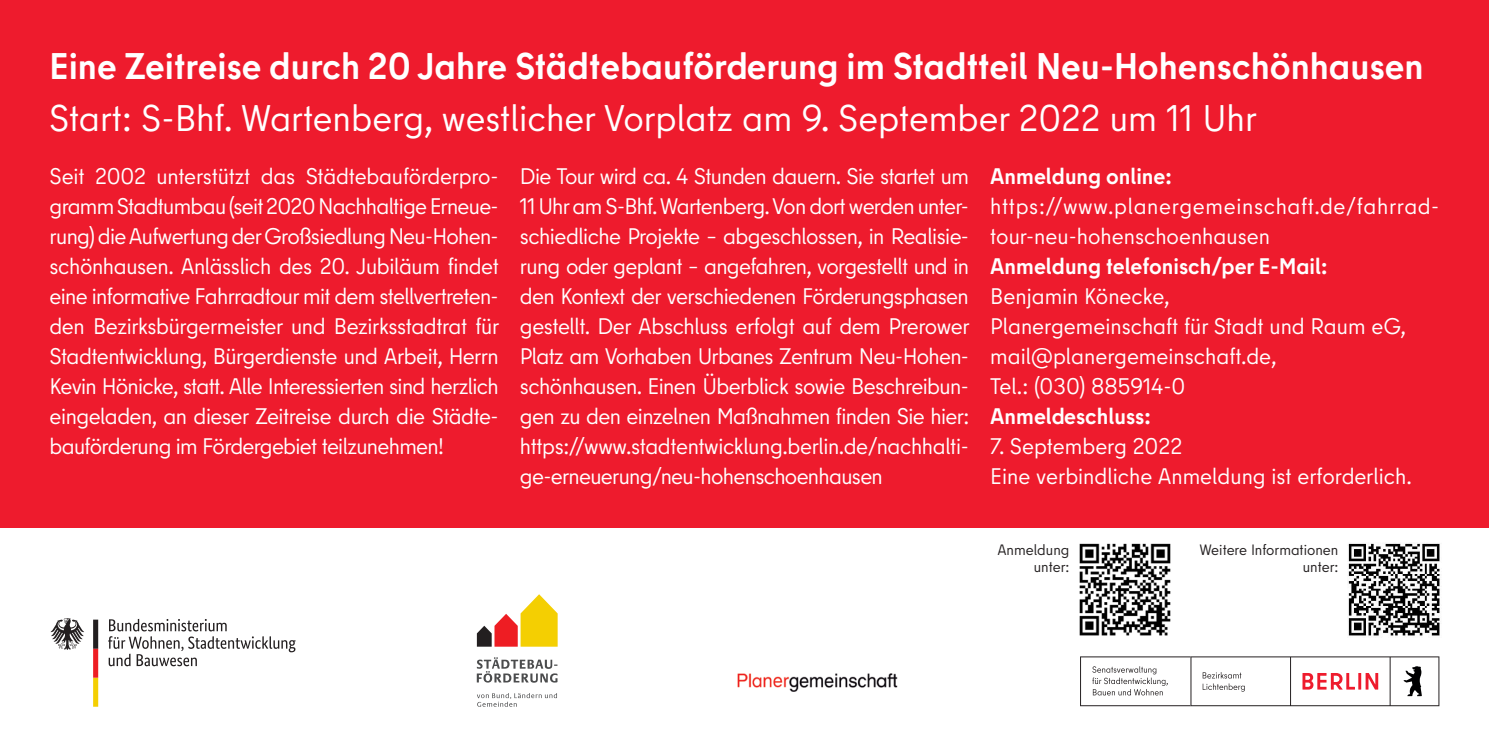
<style>
.page{position:relative;width:1489px;height:745px;background:#fff}
.page>*{position:absolute;margin:0;border:0;box-sizing:border-box;transform-origin:0 0}
._02_01_Hinten_Titel{font:700 37px "Berlin Type";color:#fff}
._02_01_Hinten_Titel-2{font:37px "Berlin Type";color:#fff}
._02_03_Hinten_Fließt{font:22.5px/30px "Berlin Type";color:#fff;text-align:justify}
._02_03_Hinten_Fließt-2{font:22.5px/30px "Berlin Type";letter-spacing:.025em;color:#fff}
._02_03_Hinten_Fließt-3{font:700 22.5px "Berlin Type";color:#fff}
.Text_Förderung{font:15px "Berlin Type";color:#231f20}
</style>
<div class="page">
<div style="left:0;top:0;width:1488px;height:527px;background:#ee1b2d"></div>
<svg style="left:1080px;top:656px;width:359px;height:49px"></svg>
<svg style="left:477px;top:594px;width:80px;height:52px"></svg>
<svg style="left:477px;top:693px;width:80px;height:13px"></svg>
<svg style="left:477px;top:657px;width:80px;height:25px"></svg>
<svg style="left:108px;top:619px;width:187px;height:46px"></svg>
<svg style="left:50px;top:618px;width:34px;height:31px"></svg>
<svg style="left:93px;top:619px;width:5px;height:87px"></svg>
<img style="left:1348px;top:543px;width:92px;height:93px">
<img style="left:737px;top:673px;width:161px;height:18px">
<img style="left:1079px;top:543px;width:92px;height:93px">
<p class="_02_01_Hinten_Titel" style="left:49px;top:42px;width:1375px">Eine Zeitreise durch 20 Jahre Städtebauförderung im Stadtteil Neu-Hohenschönhausen</p>
<p class="_02_01_Hinten_Titel-2" style="left:49px;top:95px;width:1208px">Start: S-Bhf. Wartenberg, westlicher Vorplatz am 9. September 2022 um 11 Uhr</p>
<p class="_02_03_Hinten_Fließt" style="left:50px;top:161px;width:451px">Seit 2002 unterstützt das Städtebauförderpro&shy;gramm Stadtumbau (seit 2020 Nachhaltige Erneue&shy;rung) die Aufwertung der Großsiedlung Neu-Hohen&shy;schönhausen. Anlässlich des 20. Jubiläum findet eine informative Fahrradtour mit dem stellvertreten&shy;den Bezirksbürgermeister und Bezirksstadtrat für Stadtentwicklung, Bürgerdienste und Arbeit, Herrn Kevin Hönicke, statt. Alle Interessierten sind herzlich eingeladen, an dieser Zeitreise durch die Städte&shy;bauförderung im Fördergebiet teilzunehmen!</p>
<p class="_02_03_Hinten_Fließt" style="left:520px;top:161px;width:451px">Die Tour wird ca. 4 Stunden dauern. Sie startet um 11 Uhr am S-Bhf. Wartenberg. Von dort werden unter&shy;schiedliche Projekte – abgeschlossen, in Realisie&shy;rung oder geplant – angefahren, vorgestellt und in den Kontext der verschiedenen Förderungsphasen gestellt. Der Abschluss erfolgt auf dem Prerower Platz am Vorhaben Urbanes Zentrum Neu-Hohen&shy;schönhausen. Einen Überblick sowie Beschreibun&shy;gen zu den einzelnen Maßnahmen finden Sie hier: https://www.stadtentwicklung.berlin.de/nachhalti&shy;ge-erneuerung/neu-hohenschoenhausen</p>
<p class="_02_03_Hinten_Fließt-3" style="left:990px;top:162px;width:183px">Anmeldung online:</p>
<p class="_02_03_Hinten_Fließt-2" style="left:990px;top:191px;width:450px">https://www.planergemeinschaft.de/fahrrad&shy;tour-neu-hohenschoenhausen</p>
<p class="_02_03_Hinten_Fließt-3" style="left:990px;top:252px;width:339px">Anmeldung telefonisch/per E-Mail:</p>
<p class="_02_03_Hinten_Fließt" style="left:990px;top:281px;width:181px">Benjamin Könecke,</p>
<p class="_02_03_Hinten_Fließt" style="left:990px;top:311px;width:417px">Planergemeinschaft für Stadt und Raum eG,</p>
<p class="_02_03_Hinten_Fließt" style="left:990px;top:341px;width:288px">mail@planergemeinschaft.de,</p>
<p class="_02_03_Hinten_Fließt" style="left:990px;top:371px;width:196px">Tel.: (030) 885914-0</p>
<p class="_02_03_Hinten_Fließt-3" style="left:990px;top:402px;width:162px">Anmeldeschluss:</p>
<p class="_02_03_Hinten_Fließt" style="left:990px;top:431px;width:193px">7. Septemberg 2022</p>
<p class="_02_03_Hinten_Fließt" style="left:990px;top:461px;width:423px">Eine verbindliche Anmeldung ist erforderlich.</p>
<p class="Text_Förderung" style="left:997px;top:540px;width:73px">Anmeldung</p>
<p class="Text_Förderung" style="left:1033px;top:557px;width:37px">unter:</p>
<p class="Text_Förderung" style="left:1199px;top:540px;width:140px">Weitere Informationen</p>
<p class="Text_Förderung" style="left:1302px;top:557px;width:37px">unter:</p>
</div>
